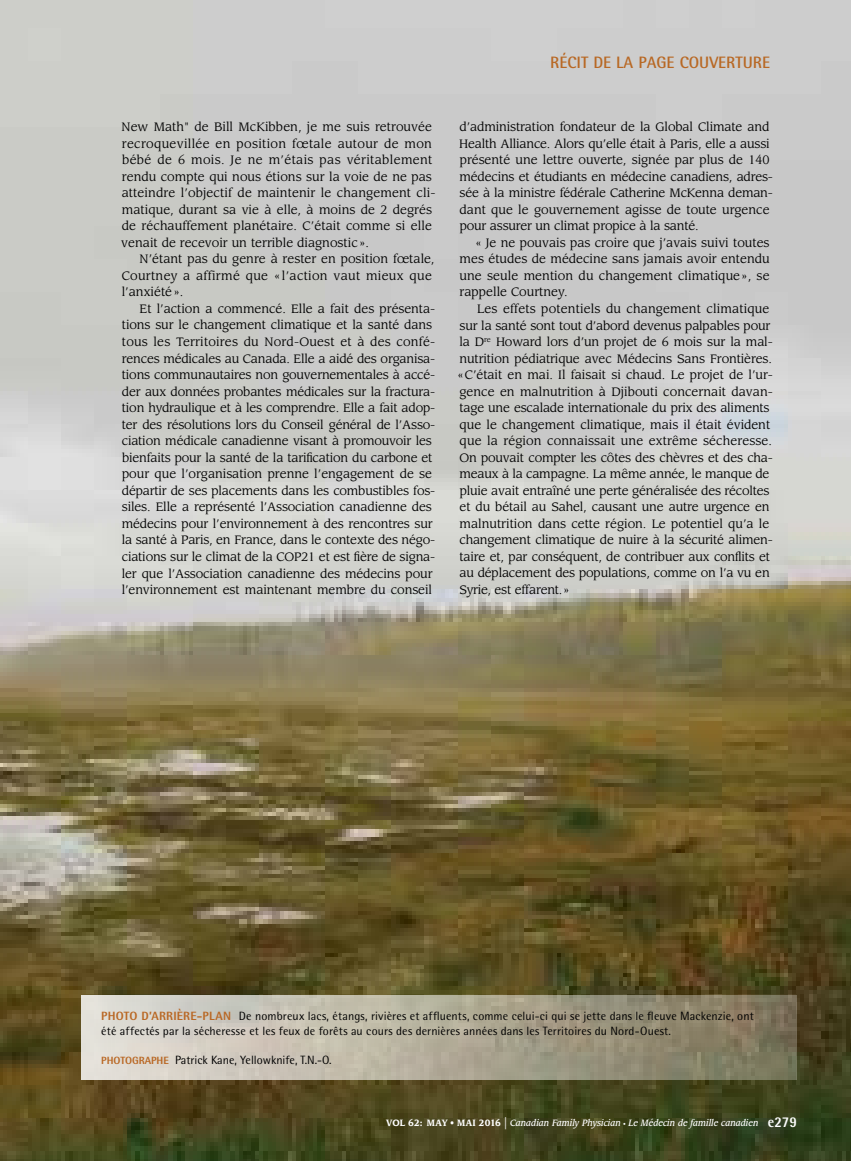
<style>
.page{position:relative;width:851px;height:1161px;background:#fff}
.page>*{position:absolute;margin:0;border:0;box-sizing:border-box;transform-origin:0 0}
.t1{font:700 16.5px "Rotis Semi Sans Std";color:#b86824}
.t2{font:12px/16.5px "Leawood Std";letter-spacing:-.015em;color:#000}
.t3{font:12px/16.5px "Leawood Std";letter-spacing:.005em;color:#000}
.t4{font:12px/15px "Rotis Semi Sans Std";letter-spacing:.01em;color:#000}
.t5{font:italic 500 9px "Leawood Std";color:#fff;scale:.9 1}
.s1{font-weight:800;color:#b96723}
.s2{font-weight:800;font-size:10.5px;color:#b96723}
.s3{font-weight:700;font-style:normal}
.s4{font-weight:400;font-style:normal}
.s5{font-weight:400;font-style:normal;font-size:15px}
.s6{font-style:normal;font-size:6px}
.s7{font-family:"Rotis Semi Sans Std";font-weight:800;font-style:normal;font-size:15px}
</style>
<div class="page">
<img style="left:0;top:0;width:850px;height:1161px">
<svg style="left:81px;top:995px;width:715px;height:85px;background:#b1ab99"></svg>
<p class="t3" style="left:121px;top:119px;width:316px">New Math" de Bill McKibben, je me suis retrouvée recroquevillée en position fœtale autour de mon bébé de 6 mois. Je ne m’étais pas véritablement rendu compte qui nous étions sur la voie de ne pas atteindre l’objectif de maintenir le changement cli&shy;matique, durant sa vie à elle, à moins de 2 degrés de réchauffement planétaire. C’était comme si elle venait de recevoir un terrible diagnostic».</p>
<p class="t2" style="left:122px;top:251px;width:314px;text-indent:18px">N’étant pas du genre à rester en position fœtale,<br>Courtney a affirmé que « l’action vaut mieux que l’anxiété».</p>
<p class="t2" style="left:122px;top:301px;width:315px;text-indent:18px">Et l’action a commencé. Elle a fait des présenta&shy;tions sur le changement climatique et la santé dans tous les Territoires du Nord-Ouest et à des confé&shy;rences médicales au Canada. Elle a aidé des organisa&shy;tions communautaires non gouvernementales à accé&shy;der aux données probantes médicales sur la fractura&shy;tion hydraulique et à les comprendre. Elle a fait adop&shy;ter des résolutions lors du Conseil général de l’Asso&shy;ciation médicale canadienne visant à promouvoir les bienfaits pour la santé de la tarification du carbone et pour que l’organisation prenne l’engagement de se départir de ses placements dans les combustibles fos&shy;siles. Elle a représenté l’Association canadienne des médecins pour l’environnement à des rencontres sur la santé à Paris, en France, dans le contexte des négo&shy;ciations sur le climat de la COP21 et est fière de signa&shy;ler que l’Association canadienne des médecins pour l’environnement est maintenant membre du conseil</p>
<h1 class="t1" style="left:550px;top:53px;width:221px">RÉCIT DE LA PAGE COUVERTURE</h1>
<p class="t2" style="left:459px;top:119px;width:315px">d’administration fondateur de la Global Climate and Health Alliance. Alors qu’elle était à Paris, elle a aussi présenté une lettre ouverte, signée par plus de 140 médecins et étudiants en médecine canadiens, adres&shy;sée à la ministre fédérale Catherine McKenna deman&shy;dant que le gouvernement agisse de toute urgence pour assurer un climat propice à la santé.</p>
<p class="t2" style="left:459px;top:235px;width:311px;text-align:justify;text-indent:16px">« Je ne pouvais pas croire que j’avais suivi toutes mes études de médecine sans jamais avoir entendu une seule mention du changement climatique», se rappelle Courtney.</p>
<p class="t2" style="left:457px;top:301px;width:317px;text-indent:20px">Les effets potentiels du changement climatique sur la santé sont tout d’abord devenus palpables pour la D<sup>re</sup> Howard lors d’un projet de 6 mois sur la mal&shy;nutrition pédiatrique avec Médecins Sans Frontières. «C’était en mai. Il faisait si chaud. Le projet de l’ur&shy;gence en malnutrition à Djibouti concernait davan&shy;tage une escalade internationale du prix des aliments que le changement climatique, mais il était évident que la région connaissait une extrême sécheresse.<br>On pouvait compter les côtes des chèvres et des cha&shy;meaux à la campagne. La même année, le manque de pluie avait entraîné une perte généralisée des récoltes et du bétail au Sahel, causant une autre urgence en malnutrition dans cette région. Le potentiel qu’a le changement climatique de nuire à la sécurité alimen&shy;taire et, par conséquent, de contribuer aux conflits et au déplacement des populations, comme on l’a vu en Syrie, est effarent.»</p>
<p class="t4" style="left:101px;top:1008px;width:654px"><span class="s1">PHOTO D’ARRIÈRE-PLAN</span> De nombreux lacs, étangs, rivières et affluents, comme celui-ci qui se jette dans le fleuve Mackenzie, ont été affectés par la sécheresse et les feux de forêts au cours des dernières années dans les Territoires du Nord-Ouest.</p>
<p class="t4" style="left:101px;top:1053px;width:232px"><span class="s2">PHOTOGRAPHE</span> Patrick Kane, Yellowknife, T.N.-O.</p>
<p class="t5" style="left:386px;top:1118px;width:458px"><span class="s3">VOL 62: MAY</span> <span class="s4">•</span> <span class="s3">MAI 2016</span> <span class="s5">|</span> Canadian Family Physician <span class="s6">•</span> Le Médecin de famille canadien <span class="s7">E</span><span class="s7">279</span></p>
</div>
